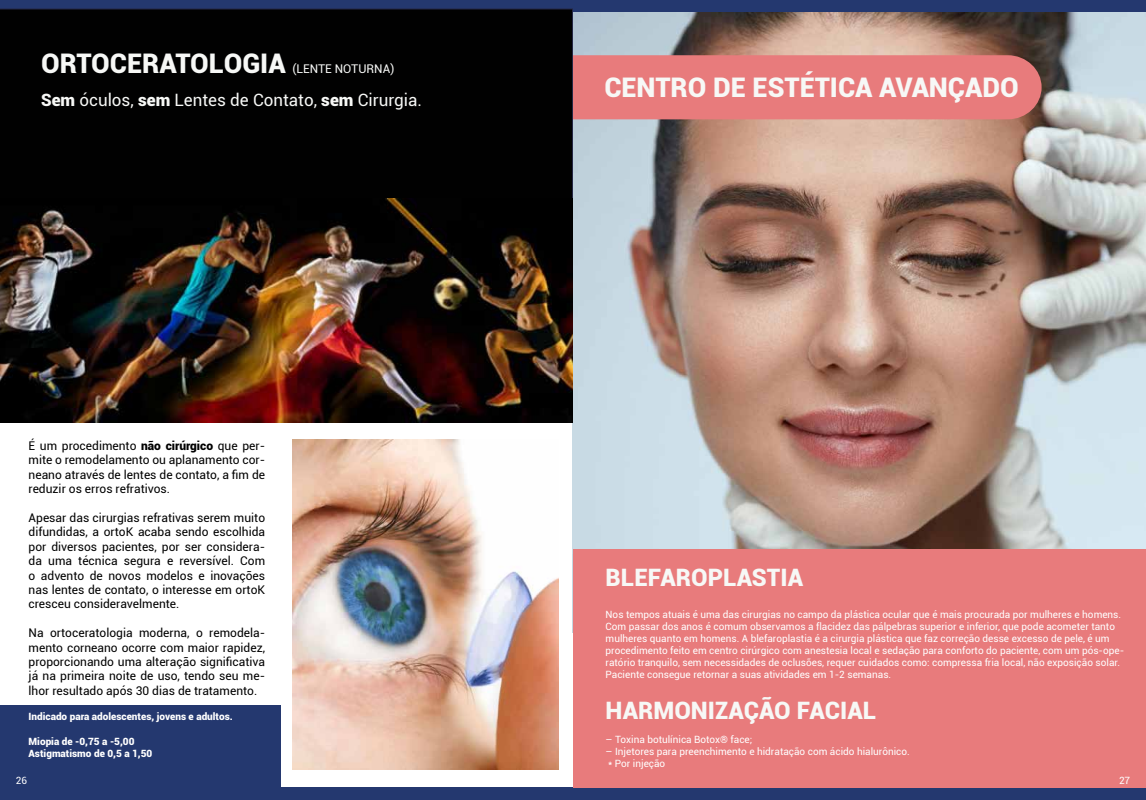
<style>
.page{position:relative;width:1146px;height:800px;background:#fff}
.page>*{position:absolute;margin:0;border:0;box-sizing:border-box;transform-origin:0 0}
.t1{font:900 27px "Roboto";color:#f7f8f6}
.t2{font:900 24px "Roboto";color:#f7f8f6}
.t3{font:17px "Roboto";color:#f7f8f6}
.t4{font:12px/14.4px "Roboto";color:#000;text-align:justify}
.t5{font:12px "Roboto";color:#f7f8f6}
.t6{font:10px/12px "Roboto";color:#fff}
.t7{font:900 10px/12px "Roboto";color:#fff}
.s1{font-weight:900}
</style>
<div class="page">
<div style="left:0;top:0;width:1145px;height:13px;background:#24386f"></div>
<div style="left:0;top:787px;width:1145px;height:12px;background:#24386f"></div>
<img style="left:573px;top:13px;width:572px;height:536px">
<div style="left:573px;top:55px;width:468px;height:64px;background:#e87b7c"></div>
<div style="left:0;top:705px;width:280px;height:94px;background:#24386f"></div>
<div style="left:573px;top:549px;width:572px;height:238px;background:#e87b7c"></div>
<div style="left:0;top:9px;width:573px;height:189px;background:#010101"></div>
<img style="left:0;top:198px;width:573px;height:224px">
<img style="left:292px;top:439px;width:266px;height:330px">
<h1 class="t1" style="left:41px;top:45px;width:246px">ORTOCERATOLOGIA</h1>
<p class="t5" style="left:292px;top:61px;width:103px">(LENTE NOTURNA)</p>
<h3 class="t3" style="left:41px;top:88px;width:382px"><span class="s1">Sem</span> óculos, <span class="s1">sem</span> Lentes de Contato, <span class="s1">sem</span> Cirurgia.</h3>
<p class="t4" style="left:29px;top:438px;width:238px">É um procedimento <span class="s1">não cirúrgico</span> que per&shy;mite o remodelamento ou aplanamento cor&shy;neano através de lentes de contato, a fim de reduzir os erros refrativos.</p>
<p class="t4" style="left:29px;top:510px;width:238px">Apesar das cirurgias refrativas serem muito difundidas, a ortoK acaba sendo escolhida por diversos pacientes, por ser considera&shy;da uma técnica segura e reversível. Com o advento de novos modelos e inovações nas lentes de contato, o interesse em ortoK cresceu consideravelmente.</p>
<p class="t4" style="left:29px;top:625px;width:238px">Na ortoceratologia moderna, o remodela&shy;mento corneano ocorre com maior rapidez, proporcionando uma alteração significativa já na primeira noite de uso, tendo seu me&shy;lhor resultado após 30 dias de tratamento.</p>
<p class="t7" style="left:29px;top:710px;width:206px">Indicado para adolescentes, jovens e adultos.</p>
<p class="t7" style="left:29px;top:735px;width:125px">Miopia de -0,75 a -5,00<br>Astigmatismo de 0,5 a 1,50</p>
<h1 class="t1" style="left:604px;top:68px;width:416px">CENTRO DE ESTÉTICA AVANÇADO</h1>
<h2 class="t2" style="left:605px;top:560px;width:199px">BLEFAROPLASTIA</h2>
<p class="t6" style="left:605px;top:608px;width:520px">Nos tempos atuais é uma das cirurgias no campo da plástica ocular que é mais procurada por mulheres e homens.<br>Com passar dos anos é comum observamos a flacidez das pálpebras superior e inferior, que pode acometer tanto mulheres quanto em homens. A blefaroplastia é a cirurgia plástica que faz correção desse excesso de pele, é um procedimento feito em centro cirúrgico com anestesia local e sedação para conforto do paciente, com um pós-ope&shy;ratório tranquilo, sem necessidades de oclusões, requer cuidados como: compressa fria local, não exposição solar.<br>Paciente consegue retornar a suas atividades em 1-2 semanas.</p>
<h2 class="t2" style="left:605px;top:693px;width:272px">HARMONIZAÇÃO FACIAL</h2>
<p class="t6" style="left:605px;top:733px;width:148px">– Toxina botulínica Botox® face;</p>
<p class="t6" style="left:605px;top:745px;width:306px">– Injetores para preenchimento e hidratação com ácido hialurônico. * Por injeção</p>
<p class="t6" style="left:16px;top:774px;width:13px">26</p>
<p class="t6" style="left:1118px;top:773px;width:13px">27</p>
</div>
